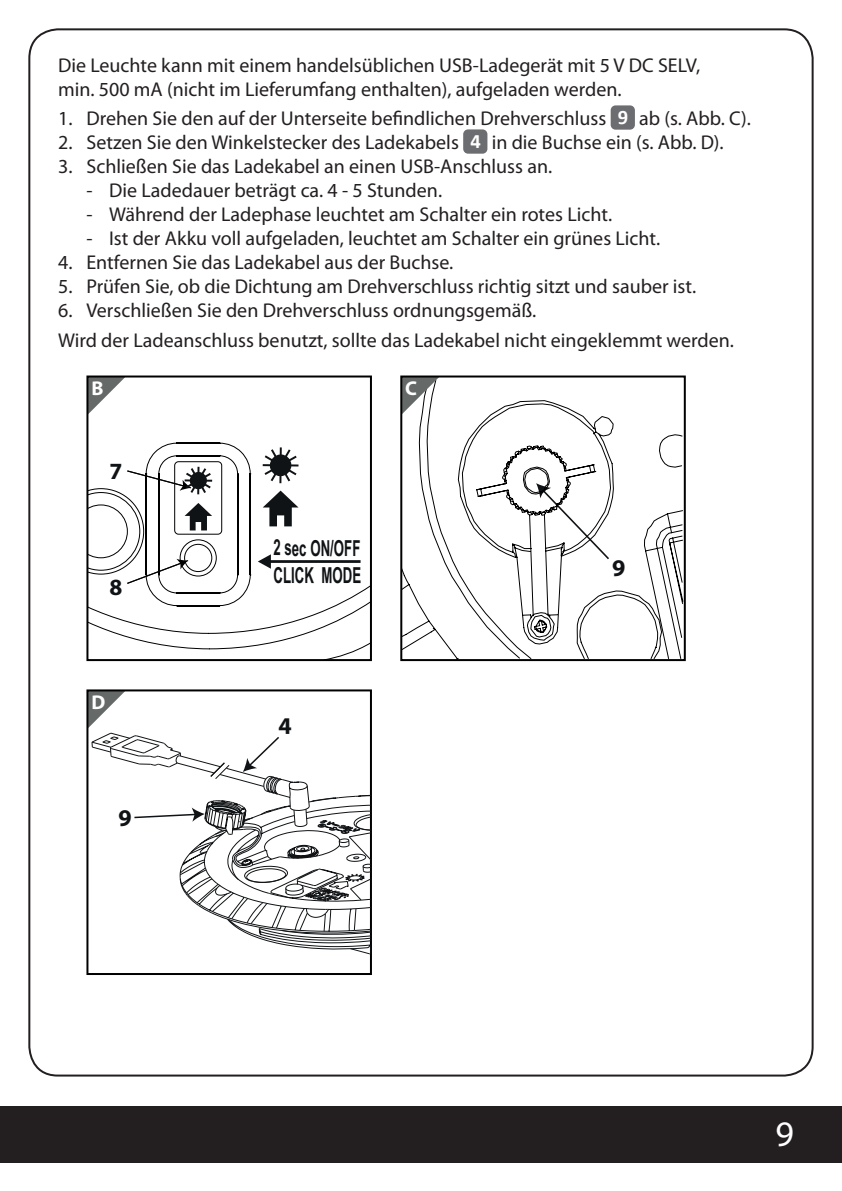
<style>
.page{position:relative;width:842px;height:1191px;background:#fff}
.page>*{position:absolute;margin:0;border:0;box-sizing:border-box;transform-origin:0 0}
.t1{font:36px "Myriad Pro";color:#fff}
.t2{font:700 24px "Myriad Pro";color:#101315}
.t3{font:700 23.4px "Myriad Pro";color:#101315}
.t4{font:700 22.2px/27.2px "Arial";color:#101315;scale:.6 1}
.t5{font:20px/24px "Myriad Pro";color:#231f20}
.t6{font:700 20px "Myriad Pro";color:#fff}
.s1{font-family:"Calibri";font-weight:700;font-size:20.6px;color:#fff}
</style>
<div class="page">
<div style="left:0;top:1106px;width:842px;height:56px;background:#231f20"></div>
<div style="left:611px;top:105px;width:24px;height:25px;background:#6c6d70;border-radius:5px"></div>
<div style="left:463px;top:129px;width:24px;height:25px;background:#6c6d70;border-radius:5px"></div>
<svg style="left:403px;top:400px;width:280px;height:258px"></svg>
<svg style="left:403px;top:378px;width:37px;height:37px"></svg>
<div style="left:400px;top:375px;width:286px;height:286px;border:2px solid #000001"></div>
<div style="left:86px;top:689px;width:286px;height:286px;border:2px solid #000001"></div>
<svg style="left:87px;top:690px;width:284px;height:265px"></svg>
<svg style="left:89px;top:378px;width:35px;height:35px"></svg>
<div style="left:86px;top:375px;width:286px;height:286px;border:2px solid #000001"></div>
<svg style="left:88px;top:442px;width:283px;height:218px"></svg>
<svg style="left:88px;top:554px;width:283px;height:96px"></svg>
<svg style="left:261px;top:445px;width:39px;height:81px"></svg>
<svg style="left:126px;top:465px;width:88px;height:31px"></svg>
<svg style="left:185px;top:503px;width:27px;height:27px"></svg>
<p class="t5" style="left:58px;top:53px;width:644px">Die Leuchte kann mit einem handelsüblichen USB-Ladegerät mit 5 V DC SELV, min. 500 mA (nicht im Lieferumfang enthalten), aufgeladen werden.</p>
<p class="t5" style="left:58px;top:107px;width:694px">1. Drehen Sie den auf der Unterseite befindlichen Drehverschluss <span class="s1">9</span> ab (s. Abb. C).</p>
<p class="t5" style="left:58px;top:131px;width:667px">2. Setzen Sie den Winkelstecker des Ladekabels <span class="s1">4</span> in die Buchse ein (s. Abb. D).</p>
<p class="t5" style="left:58px;top:155px;width:496px">3. Schließen Sie das Ladekabel an einen USB-Anschluss an.</p>
<p class="t5" style="left:86px;top:179px;width:357px">- Die Ladedauer beträgt ca. 4 - 5 Stunden.</p>
<p class="t5" style="left:86px;top:203px;width:527px">- Während der Ladephase leuchtet am Schalter ein rotes Licht.</p>
<p class="t5" style="left:86px;top:227px;width:575px">- Ist der Akku voll aufgeladen, leuchtet am Schalter ein grünes Licht.</p>
<p class="t5" style="left:58px;top:251px;width:397px">4. Entfernen Sie das Ladekabel aus der Buchse.</p>
<p class="t5" style="left:58px;top:275px;width:640px">5. Prüfen Sie, ob die Dichtung am Drehverschluss richtig sitzt und sauber ist.</p>
<p class="t5" style="left:58px;top:296px;width:677px;line-height:29.6px">6. Verschließen Sie den Drehverschluss ordnungsgemäß.<br>Wird der Ladeanschluss benutzt, sollte das Ladekabel nicht eingeklemmt werden.</p>
<p class="t6" style="left:91px;top:375px;width:14px">B</p>
<p class="t3" style="left:110px;top:456px;width:14px">7</p>
<p class="t3" style="left:110px;top:571px;width:14px">8</p>
<p class="t6" style="left:91px;top:689px;width:15px">D</p>
<p class="t2" style="left:119px;top:802px;width:15px">9</p>
<p class="t6" style="left:405px;top:375px;width:13px">C</p>
<p class="t4" style="left:274px;top:534px;width:149px;rotate:1deg">2 sec ON/OFF<br>CLICK MODE</p>
<p class="t2" style="left:279px;top:710px;width:15px">4</p>
<p class="t2" style="left:612px;top:552px;width:15px">9</p>
<h1 class="t1" style="left:775px;top:1113px;width:20px">9</h1>
</div>
